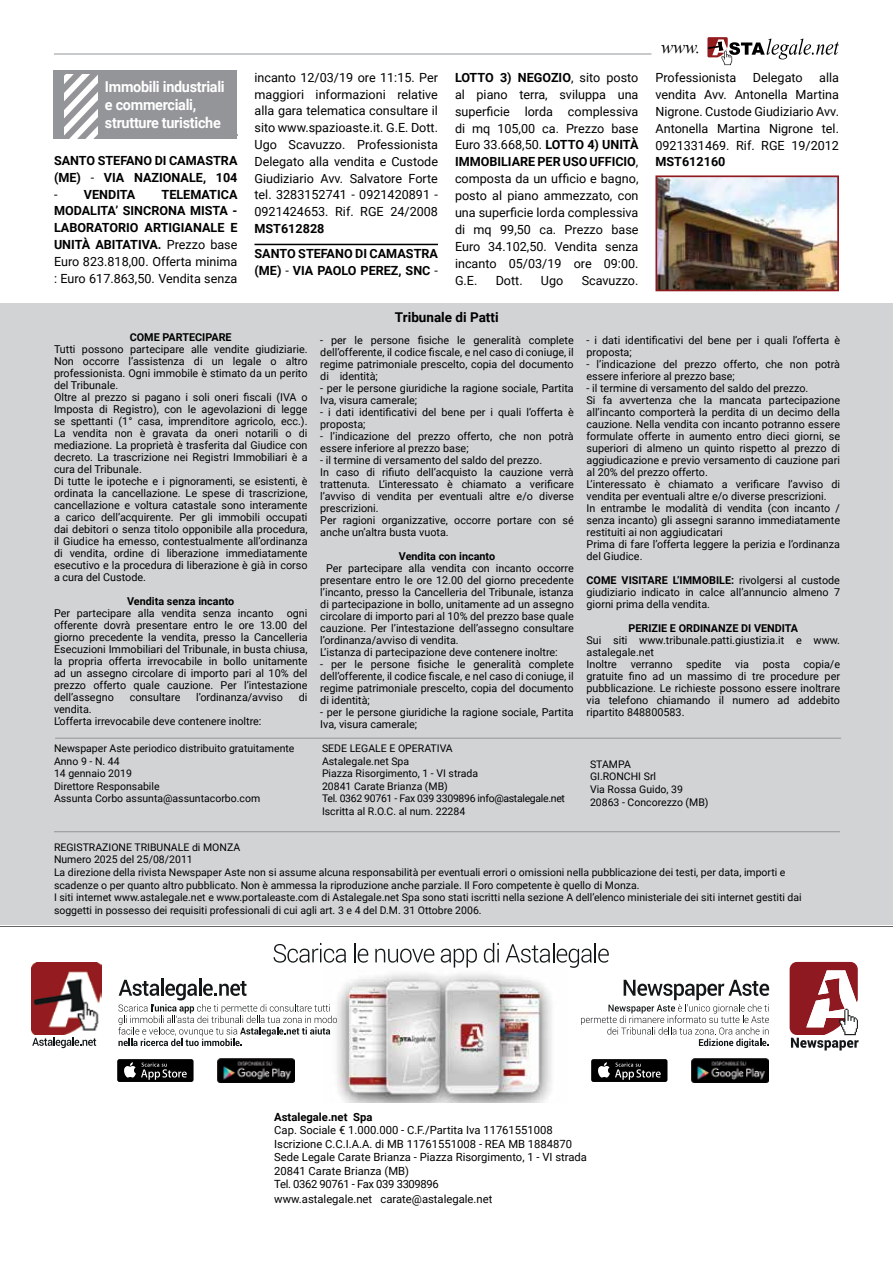
<style>
.page{position:relative;width:893px;height:1263px;background:#fff}
.page>*{position:absolute;margin:0;border:0;box-sizing:border-box;transform-origin:0 0}
.t1{font:italic 18px "Times New Roman";color:#000}
.t2{font:700 15px/18px "Roboto";letter-spacing:-.02em;color:#fff;scale:.96 1}
.t3{font:700 13.5px "Roboto";color:#000}
.t4{font:12.6px/17px "Roboto";color:#000;text-align:justify}
.t5{font:700 12.6px/16.8px "Roboto";color:#000}
.t6{font:11.25px/13.6px "Roboto";color:#000}
.t7{font:700 11.25px "Roboto";color:#000}
.t8{font:10.8px/12px "Roboto";color:#000}
.t9{font:700 10.8px "Roboto";color:#000}
.t10{font:10.5px/12.6px "Roboto";color:#000}
.s1{font-weight:400}
.s2{font-weight:700}
</style>
<div class="page">
<div style="left:0;top:303px;width:893px;height:621px;background:#d1d3d4"></div>
<hr style="left:54px;top:54px;width:597px;height:1px;background:#939598">
<hr style="left:54px;top:831px;width:786px;height:1px;background:#939598">
<hr style="left:55px;top:738px;width:786px;height:1px;background:#939598">
<svg style="left:707px;top:37px;width:132px;height:28px"></svg>
<svg style="left:31px;top:942px;width:828px;height:160px"></svg>
<hr style="left:54px;top:134px;width:183px;height:2px;background:#000">
<hr style="left:254px;top:244px;width:184px;height:1px;background:#000">
<div style="left:53px;top:71px;width:183px;height:68px;background:#939598"></div>
<svg style="left:65px;top:75px;width:33px;height:64px"></svg>
<img style="left:658px;top:178px;width:178px;height:110px">
<div style="left:655px;top:175px;width:184px;height:116px;border:2px solid #901a1d"></div>
<h2 class="t2" style="left:105px;top:77px;width:126px">Immobili industriali e commerciali, strutture turistiche</h2>
<p class="t5" style="left:54px;top:152px;width:185px">SANTO STEFANO DI CAMASTRA (ME) <span class="s1">-</span> VIA NAZIONALE, 104</p>
<p class="t5" style="left:54px;top:185px;width:83px"><span class="s1">-</span> VENDITA</p>
<p class="t5" style="left:54px;top:185px;width:185px;text-align:justify;text-indent:108px">TELEMATICA MODALITA’ SINCRONA MISTA - LABORATORIO ARTIGIANALE E UNITÀ ABITATIVA. <span class="s1">Prezzo base Euro 823.818,00. Offerta minima : Euro 617.863,50. Vendita senza</span></p>
<p class="t4" style="left:254px;top:68px;width:185px">incanto 12/03/19 ore 11:15. Per maggiori informazioni relative alla gara telematica consultare il sito www.spazioaste.it. G.E. Dott.<br>Ugo Scavuzzo. Professionista Delegato alla vendita e Custode Giudiziario Avv. Salvatore Forte tel. 3283152741 - 0921420891 - 0921424653. Rif. RGE 24/2008</p>
<p class="t5" style="left:254px;top:215px;width:185px;line-height:25px">MST612828<br>SANTO STEFANO DI CAMASTRA</p>
<p class="t5" style="left:254px;top:261px;width:185px">(ME) <span class="s1">-</span> VIA PAOLO PEREZ, SNC <span class="s1">-</span></p>
<p class="t4" style="left:455px;top:68px;width:185px"><span class="s2">LOTTO 3) NEGOZIO</span>, sito posto al piano terra, sviluppa una superficie lorda complessiva di mq 105,00 ca. Prezzo base Euro 33.668,50. <span class="s2">LOTTO 4) UNITÀ IMMOBILIARE PER USO UFFICIO</span>, composta da un ufficio e bagno, posto al piano ammezzato, con una superficie lorda complessiva di mq 99,50 ca. Prezzo base Euro 34.102,50. Vendita senza incanto 05/03/19 ore 09:00.<br>G.E.</p>
<p class="t4" style="left:496px;top:272px;width:29px">Dott.</p>
<p class="t4" style="left:541px;top:272px;width:24px">Ugo</p>
<p class="t4" style="left:582px;top:272px;width:58px">Scavuzzo.</p>
<p class="t3" style="left:395px;top:307px;width:105px">Tribunale di Patti</p>
<h1 class="t1" style="left:661px;top:35px;width:41px">www.</h1>
<p class="t4" style="left:655px;top:68px;width:82px">Professionista</p>
<p class="t4" style="left:753px;top:68px;width:51px">Delegato</p>
<p class="t4" style="left:655px;top:68px;width:185px;text-indent:164px">alla vendita Avv. Antonella Martina Nigrone. Custode Giudiziario Avv.<br>Antonella Martina Nigrone tel.<br>0921331469. Rif. RGE 19/2012</p>
<p class="t5" style="left:655px;top:153px;width:71px">MST612160</p>
<p class="t9" style="left:130px;top:330px;width:103px">COME PARTECIPARE</p>
<p class="t8" style="left:54px;top:343px;width:255px">Tutti possono partecipare alle vendite giudiziarie.<br>Non occorre l’assistenza di un legale o altro professionista. Ogni immobile è stimato da un perito del Tribunale.<br>Oltre al prezzo si pagano i soli oneri fiscali (IVA o Imposta di Registro), con le agevolazioni di legge se spettanti (1° casa, imprenditore agricolo, ecc.).<br>La vendita non è gravata da oneri notarili o di mediazione. La proprietà è trasferita dal Giudice con decreto. La trascrizione nei Registri Immobiliari è a cura del Tribunale.<br>Di tutte le ipoteche e i pignoramenti, se esistenti, è ordinata la cancellazione. Le spese di trascrizione, cancellazione e voltura catastale sono interamente a carico dell’acquirente. Per gli immobili occupati dai debitori o senza titolo opponibile alla procedura, il Giudice ha emesso, contestualmente all’ordinanza di vendita, ordine di liberazione immediatamente esecutivo e la procedura di liberazione è già in corso a cura del Custode.</p>
<p class="t9" style="left:127px;top:594px;width:109px">Vendita senza incanto</p>
<p class="t8" style="left:54px;top:607px;width:255px;text-align:justify">Per partecipare alla vendita senza incanto ogni offerente dovrà presentare entro le ore 13.00 del giorno precedente la vendita, presso la Cancelleria Esecuzioni Immobiliari del Tribunale, in busta chiusa, la propria offerta irrevocabile in bollo unitamente ad un assegno circolare di importo pari al 10% del prezzo offerto quale cauzione. Per l’intestazione dell’assegno</p>
<p class="t8" style="left:130px;top:691px;width:52px">consultare</p>
<p class="t8" style="left:196px;top:691px;width:88px">l’ordinanza/avviso</p>
<p class="t8" style="left:299px;top:691px;width:10px">di</p>
<p class="t8" style="left:54px;top:703px;width:209px">vendita.<br>L’offerta irrevocabile deve contenere inoltre:</p>
<p class="t8" style="left:320px;top:334px;width:255px;text-align:justify">- per le persone fisiche le generalità complete dell’offerente, il codice fiscale, e nel caso di coniuge, il regime patrimoniale prescelto, copia del documento di identità;</p>
<p class="t8" style="left:320px;top:382px;width:255px">- per le persone giuridiche la ragione sociale, Partita<br>Iva, visura camerale;</p>
<p class="t8" style="left:320px;top:406px;width:255px">- i dati identificativi del bene per i quali l’offerta è proposta;</p>
<p class="t8" style="left:320px;top:430px;width:255px">- l’indicazione del prezzo offerto, che non potrà essere inferiore al prezzo base;</p>
<p class="t8" style="left:320px;top:454px;width:255px">- il termine di versamento del saldo del prezzo.<br>In caso di rifiuto dell’acquisto la cauzione verrà trattenuta. L’interessato è chiamato a verificare l’avviso di vendita per eventuali altre e/o diverse prescrizioni.<br>Per ragioni organizzative, occorre portare con sé anche un’altra busta vuota.</p>
<p class="t9" style="left:399px;top:549px;width:98px">Vendita con incanto</p>
<p class="t8" style="left:320px;top:562px;width:255px;text-indent:6px">Per partecipare alla vendita con incanto occorre presentare entro le ore 12.00 del giorno precedente l’incanto, presso la Cancelleria del Tribunale, istanza di partecipazione in bollo, unitamente ad un assegno circolare di importo pari al 10% del prezzo base quale cauzione. Per l’intestazione dell’assegno consultare l’ordinanza/avviso di vendita.<br>L’istanza di partecipazione deve contenere inoltre:</p>
<p class="t8" style="left:320px;top:658px;width:255px;text-align:justify">- per le persone fisiche le generalità complete dell’offerente, il codice fiscale, e nel caso di coniuge, il regime patrimoniale prescelto, copia del documento di identità;</p>
<p class="t8" style="left:320px;top:706px;width:255px">- per le persone giuridiche la ragione sociale, Partita<br>Iva, visura camerale;</p>
<p class="t10" style="left:54px;top:742px;width:242px">Newspaper Aste periodico distribuito gratuitamente<br>Anno 9 - N. 44<br>14 gennaio 2019<br>Direttore Responsabile<br>Assunta Corbo assunta@assuntacorbo.com</p>
<p class="t10" style="left:322px;top:742px;width:245px">SEDE LEGALE E OPERATIVA<br>Astalegale.net Spa<br>Piazza Risorgimento, 1 - VI strada<br>20841 Carate Brianza (MB)<br>Tel. 0362 90761 - Fax 039 3309896 info@astalegale.net<br>Iscritta al R.O.C. al num. 22284</p>
<p class="t8" style="left:586px;top:334px;width:255px">- i dati identificativi del bene per i quali l’offerta è proposta;</p>
<p class="t8" style="left:586px;top:358px;width:255px">- l’indicazione del prezzo offerto, che non potrà essere inferiore al prezzo base;</p>
<p class="t8" style="left:586px;top:382px;width:255px">- il termine di versamento del saldo del prezzo.<br>Si fa avvertenza che la mancata partecipazione all’incanto comporterà la perdita di un decimo della cauzione. Nella vendita con incanto potranno essere formulate offerte in aumento entro dieci giorni, se superiori di almeno un quinto rispetto al prezzo di aggiudicazione e previo versamento di cauzione pari al 20% del prezzo offerto.<br>L’interessato è chiamato a verificare l’avviso di vendita per eventuali altre e/o diverse prescrizioni.<br>In entrambe le modalità di vendita (con incanto / senza incanto) gli assegni saranno immediatamente restituiti ai non aggiudicatari<br>Prima di fare l’offerta leggere la perizia e l’ordinanza del Giudice.</p>
<p class="t8" style="left:586px;top:574px;width:255px;text-align:justify"><span class="s2">COME VISITARE L’IMMOBILE:</span> rivolgersi al custode giudiziario indicato in calce all’annuncio almeno 7 giorni prima della vendita.</p>
<p class="t9" style="left:628px;top:621px;width:171px">PERIZIE E ORDINANZE DI VENDITA</p>
<p class="t8" style="left:586px;top:634px;width:255px">Sui siti www.tribunale.patti.giustizia.it e www. astalegale.net<br>Inoltre</p>
<p class="t8" style="left:631px;top:658px;width:43px">verranno</p>
<p class="t8" style="left:686px;top:658px;width:37px">spedite</p>
<p class="t8" style="left:735px;top:658px;width:15px">via</p>
<p class="t8" style="left:763px;top:658px;width:29px">posta</p>
<p class="t8" style="left:586px;top:658px;width:255px;text-align:justify;text-indent:217px">copia/e gratuite fino ad un massimo di tre procedure per pubblicazione. Le richieste possono essere inoltrare via telefono chiamando il numero ad addebito ripartito 848800583.</p>
<p class="t10" style="left:590px;top:757px;width:120px">STAMPA<br>GI.RONCHI Srl<br>Via Rossa Guido, 39<br>20863 - Concorezzo (MB)</p>
<p class="t10" style="left:54px;top:840px;width:749px">REGISTRAZIONE TRIBUNALE di MONZA<br>Numero 2025 del 25/08/2011<br>La direzione della rivista Newspaper Aste non si assume alcuna responsabilità per eventuali errori o omissioni nella pubblicazione dei testi, per data, importi e scadenze o per quanto altro pubblicato. Non è ammessa la riproduzione anche parziale. Il Foro competente è quello di Monza.<br>I siti internet www.astalegale.net e www.portaleaste.com di Astalegale.net Spa sono stati iscritti nella sezione A dell’elenco ministeriale dei siti internet gestiti dai soggetti in possesso dei requisiti professionali di cui agli art. 3 e 4 del D.M. 31 Ottobre 2006.</p>
<p class="t7" style="left:274px;top:1109px;width:100px">Astalegale.net Spa</p>
<p class="t6" style="left:274px;top:1123px;width:314px">Cap. Sociale € 1.000.000 - C.F./Partita Iva 11761551008<br>Iscrizione C.C.I.A.A. di MB 11761551008 - REA MB 1884870<br>Sede Legale Carate Brianza - Piazza Risorgimento, 1 - VI strada 20841 Carate Brianza (MB)<br>Tel. 0362 90761 - Fax 039 3309896<br>www.astalegale.net carate@astalegale.net</p>
</div>
